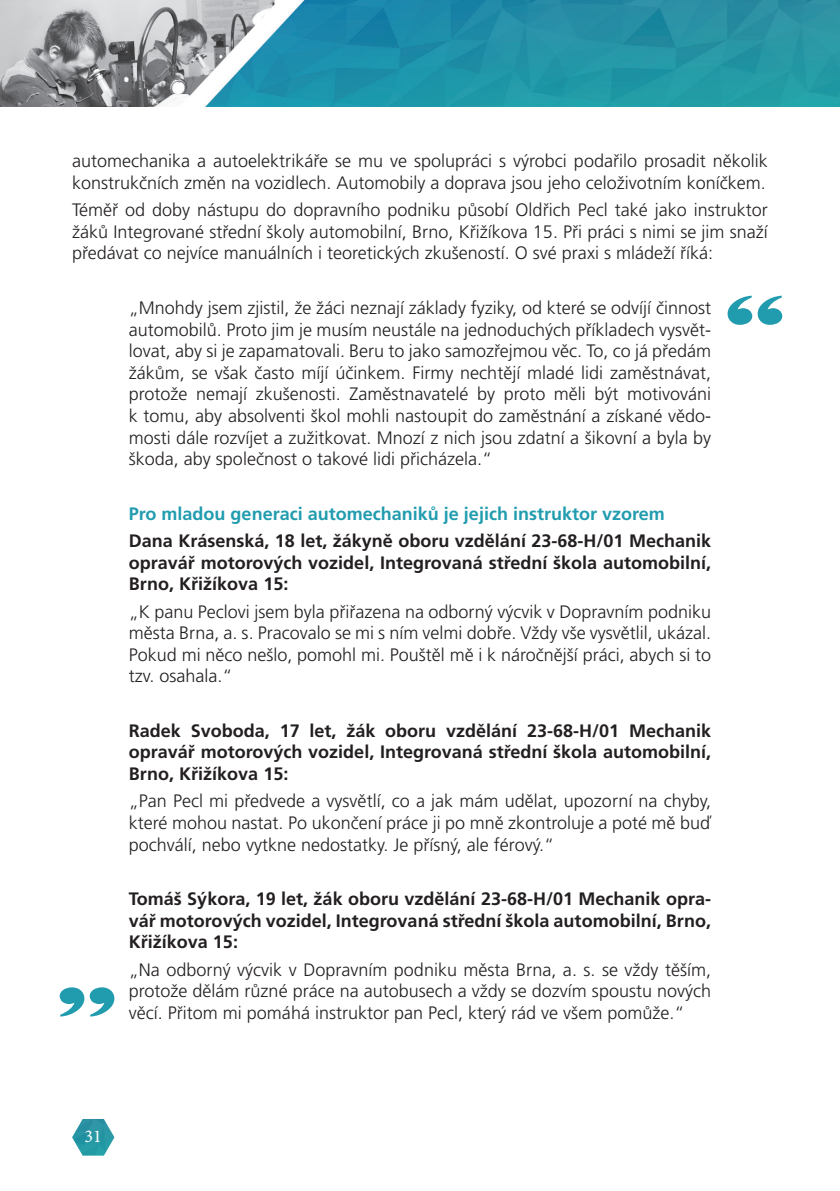
<style>
.page{position:relative;width:840px;height:1191px;background:#fff}
.page>*{position:absolute;margin:0;border:0;box-sizing:border-box;transform-origin:0 0}
.t1{font:90px "Latin Wide";color:#219caf}
.citace{font:300 18px/21.6px "Frutiger CE";color:#231f20;text-align:justify}
.jmeno{font:700 18px/21.6px "Frutiger CE";color:#231f20;text-align:justify}
.nadpis_modry{font:700 18px "Frutiger CE";color:#219caf}
.t2{font:18px "Minion Pro";color:#fff}
</style>
<div class="page">
<img style="left:0;top:0;width:839px;height:107px">
<img style="left:72px;top:1119px;width:42px;height:36px">
<p class="citace" style="left:72px;top:150px;width:697px">automechanika a autoelektrikáře se mu ve spolupráci s výrobci podařilo prosadit několik konstrukčních změn na vozidlech. Automobily a doprava jsou jeho celoživotním koníčkem.</p>
<p class="citace" style="left:72px;top:199px;width:697px">Téměř od doby nástupu do dopravního podniku působí Oldřich Pecl také jako instruktor žáků Integrované střední školy automobilní, Brno, Křižíkova 15. Při práci s nimi se jim snaží předávat co nejvíce manuálních i teoretických zkušeností. O své praxi s mládeží říká:</p>
<p class="citace" style="left:129px;top:297px;width:583px">„Mnohdy jsem zjistil, že žáci neznají základy fyziky, od které se odvíjí činnost automobilů. Proto jim je musím neustále na jednoduchých příkladech vysvět&shy;lovat, aby si je zapamatovali. Beru to jako samozřejmou věc. To, co já předám žákům, se však často míjí účinkem. Firmy nechtějí mladé lidi zaměstnávat, protože nemají zkušenosti. Zaměstnavatelé by proto měli být motivováni k tomu, aby absolventi škol mohli nastoupit do zaměstnání a získané vědo&shy;mosti dále rozvíjet a zužitkovat. Mnozí z nich jsou zdatní a šikovní a byla by škoda, aby společnost o takové lidi přicházela.“</p>
<p class="nadpis_modry" style="left:129px;top:503px;width:537px">Pro mladou generaci automechaniků je jejich instruktor vzorem</p>
<p class="jmeno" style="left:129px;top:530px;width:583px">Dana Krásenská, 18 let, žákyně oboru vzdělání 23-68-H/01 Mechanik opravář motorových vozidel, Integrovaná střední škola automobilní, Brno, Křižíkova 15:</p>
<p class="citace" style="left:129px;top:600px;width:583px">„K panu Peclovi jsem byla přiřazena na odborný výcvik v Dopravním podniku města Brna, a. s. Pracovalo se mi s ním velmi dobře. Vždy vše vysvětlil, ukázal.<br>Pokud mi něco nešlo, pomohl mi. Pouštěl mě i k náročnější práci, abych si to tzv. osahala.“</p>
<p class="t1" style="left:720px;top:271px;width:71px">“</p>
<p class="t1" style="left:52px;top:916px;width:71px">„</p>
<p class="jmeno" style="left:129px;top:720px;width:583px">Radek Svoboda, 17 let, žák oboru vzdělání 23-68-H/01 Mechanik opravář motorových vozidel, Integrovaná střední škola automobilní, Brno, Křižíkova 15:</p>
<p class="citace" style="left:129px;top:790px;width:583px">„Pan Pecl mi předvede a vysvětlí, co a jak mám udělat, upozorní na chyby, které mohou nastat. Po ukončení práce ji po mně zkontroluje a poté mě buď pochválí, nebo vytkne nedostatky. Je přísný, ale férový.“</p>
<p class="jmeno" style="left:129px;top:888px;width:583px">Tomáš Sýkora, 19 let, žák oboru vzdělání 23-68-H/01 Mechanik opra&shy;vář motorových vozidel, Integrovaná střední škola automobilní, Brno, Křižíkova 15:</p>
<p class="citace" style="left:129px;top:958px;width:583px">„Na odborný výcvik v Dopravním podniku města Brna, a. s. se vždy těším, protože dělám různé práce na autobusech a vždy se dozvím spoustu nových věcí. Přitom mi pomáhá instruktor pan Pecl, který rád ve všem pomůže.“</p>
<p class="t2" style="left:85px;top:1124px;width:19px">31</p>
</div>
